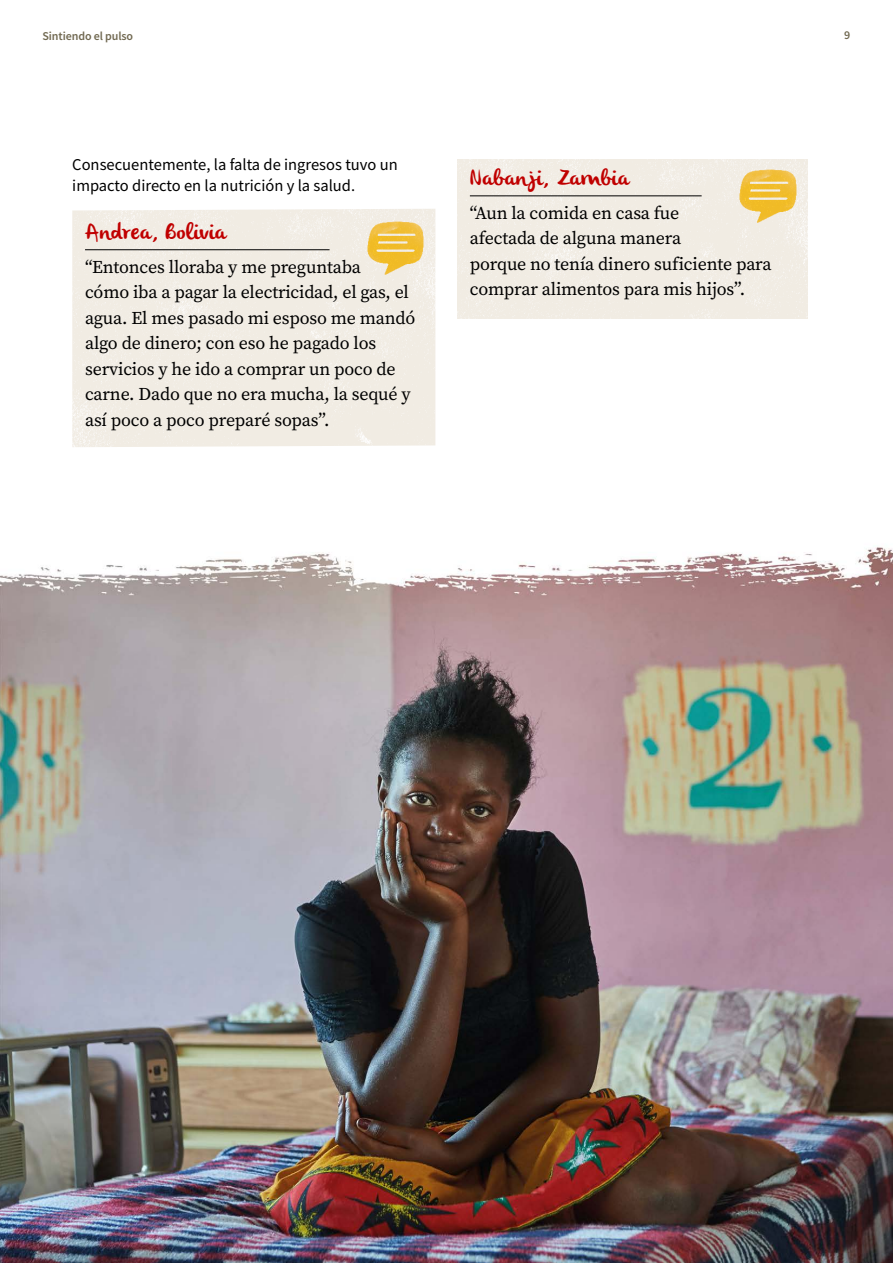
<style>
.page{position:relative;width:893px;height:1263px;background:#fff}
.page>*{position:absolute;margin:0;border:0;box-sizing:border-box;transform-origin:0 0}
.p_-_interviewee{font:22.5px "olivier";letter-spacing:.02em;color:#c00000}
.p_-_quote{font:18px/25.5px "Source Serif Pro";letter-spacing:-.01em;color:#000}
.p_-_body_text{font:16.5px/21.8px "Source Sans Pro";color:#000}
.t1{font:600 12px "Source Sans Pro";letter-spacing:-.01em;color:#716951}
</style>
<div class="page">
<div style="left:72px;top:209px;width:363px;height:238px;background:#f1ece3"></div>
<img style="left:367px;top:221px;width:57px;height:53px">
<div style="left:457px;top:159px;width:351px;height:160px;background:#f1ece3"></div>
<img style="left:739px;top:170px;width:57px;height:53px">
<hr style="left:85px;top:249px;width:245px;height:1px;background:#000">
<hr style="left:470px;top:195px;width:232px;height:1px;background:#000">
<img style="left:0;top:547px;width:893px;height:716px">
<p class="t1" style="left:43px;top:28px;width:92px">Sintiendo el pulso</p>
<p class="t1" style="left:844px;top:27px;width:8px">9</p>
<p class="p_-_body_text" style="left:72px;top:153px;width:327px">Consecuentemente, la falta de ingresos tuvo un impacto directo en la nutrición y la salud.</p>
<p class="p_-_interviewee" style="left:85px;top:218px;width:143px">Andrea, Bolivia</p>
<p class="p_-_quote" style="left:85px;top:254px;width:332px">“Entonces lloraba y me preguntaba<br>cómo iba a pagar la electricidad, el gas, el agua. El mes pasado mi esposo me mandó algo de dinero; con eso he pagado los servicios y he ido a comprar un poco de carne. Dado que no era mucha, la sequé y así poco a poco preparé sopas”.</p>
<p class="p_-_interviewee" style="left:470px;top:165px;width:161px">Nabanji, Zambia</p>
<p class="p_-_quote" style="left:470px;top:200px;width:303px">“Aun la comida en casa fue<br>afectada de alguna manera<br>porque no tenía dinero suficiente para comprar alimentos para mis hijos”.</p>
</div>
